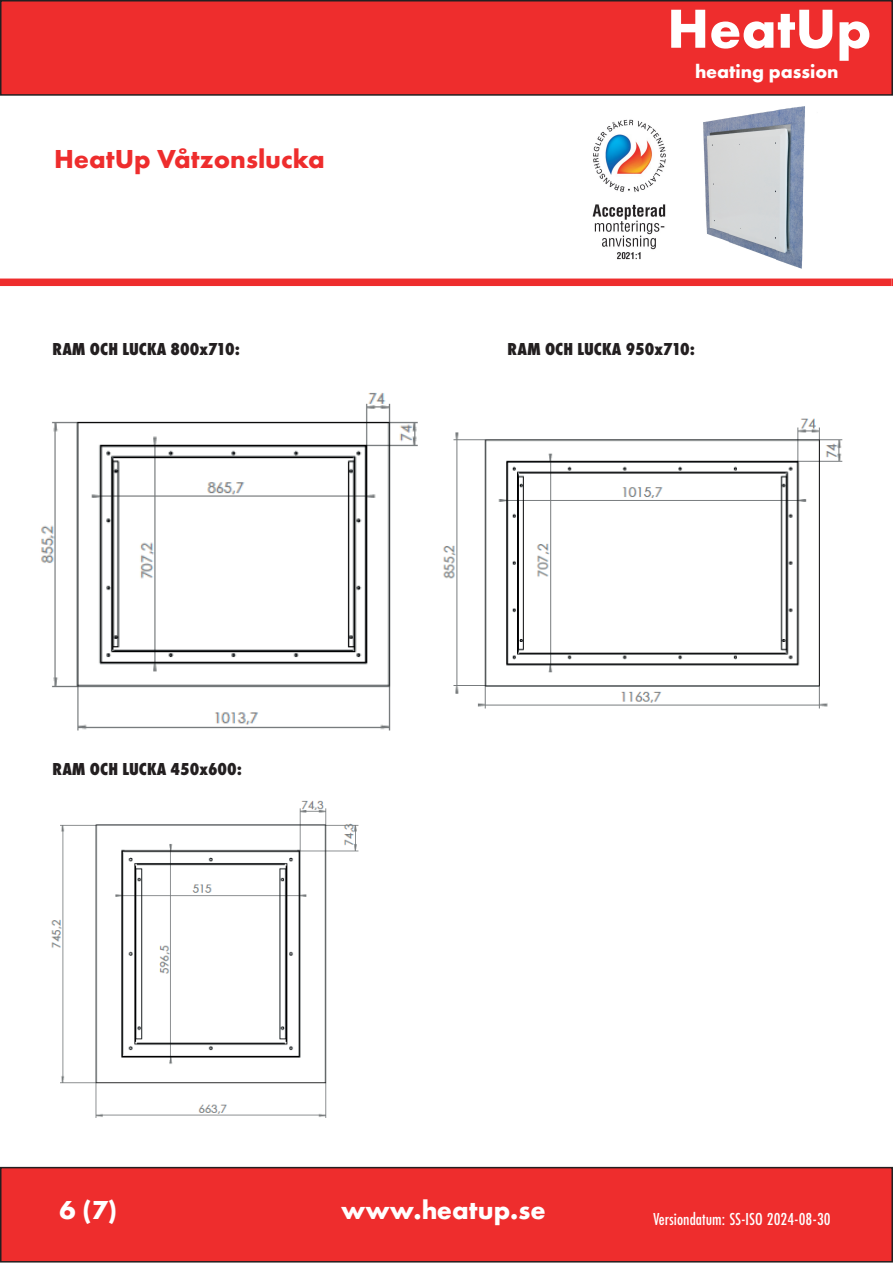
<style>
.page{position:relative;width:893px;height:1263px;background:#fff}
.page>*{position:absolute;margin:0;border:0;box-sizing:border-box;transform-origin:0 0}
.t1{font:700 57px "Futura PT";color:#fff}
.t2{font:700 27px "Futura PT";color:#ee2d2d}
.t3{font:700 27px "Futura PT";color:#fff}
.t4{font:700 19.5px "Futura PT";color:#fff}
.t5{font:800 18px "Futura PT Cond";color:#231f20}
.t6{font:500 18px "Futura PT Cond";color:#fff}
</style>
<div class="page">
<div style="left:0;top:279px;width:891px;height:7px;background:#ee2d2d"></div>
<div style="left:1px;top:1px;width:891px;height:94px;background:#ee2d2d"></div>
<div style="left:0;top:0;width:893px;height:96px;border:2px solid #231f20"></div>
<div style="left:1px;top:1167px;width:891px;height:95px;background:#ee2d2d"></div>
<div style="left:0;top:1167px;width:893px;height:95px;border:2px solid #231f20"></div>
<img style="left:703px;top:106px;width:102px;height:163px">
<img style="left:41px;top:393px;width:377px;height:338px">
<img style="left:443px;top:418px;width:400px;height:291px">
<img style="left:51px;top:800px;width:308px;height:318px">
<img style="left:592px;top:119px;width:74px;height:141px">
<svg style="left:891px;top:279px;width:2px;height:7px"></svg>
<svg style="left:892px;top:1167px;width:1px;height:95px"></svg>
<h2 class="t2" style="left:54px;top:142px;width:272px">HeatUp Våtzonslucka</h2>
<p class="t5" style="left:52px;top:339px;width:189px">RAM OCH LUCKA 800x710:</p>
<p class="t5" style="left:52px;top:758px;width:191px">RAM OCH LUCKA 450x600:</p>
<h1 class="t1" style="left:667px;top:-8px;width:206px">HeatUp</h1>
<p class="t4" style="left:695px;top:59px;width:145px">heating passion</p>
<p class="t5" style="left:508px;top:339px;width:189px">RAM OCH LUCKA 950x710:</p>
<h2 class="t3" style="left:60px;top:1193px;width:59px">6 (7)</h2>
<h2 class="t3" style="left:341px;top:1193px;width:206px">www.heatup.se</h2>
<p class="t6" style="left:653px;top:1208px;width:179px">Versiondatum: SS-ISO 2024-08-30</p>
</div>
